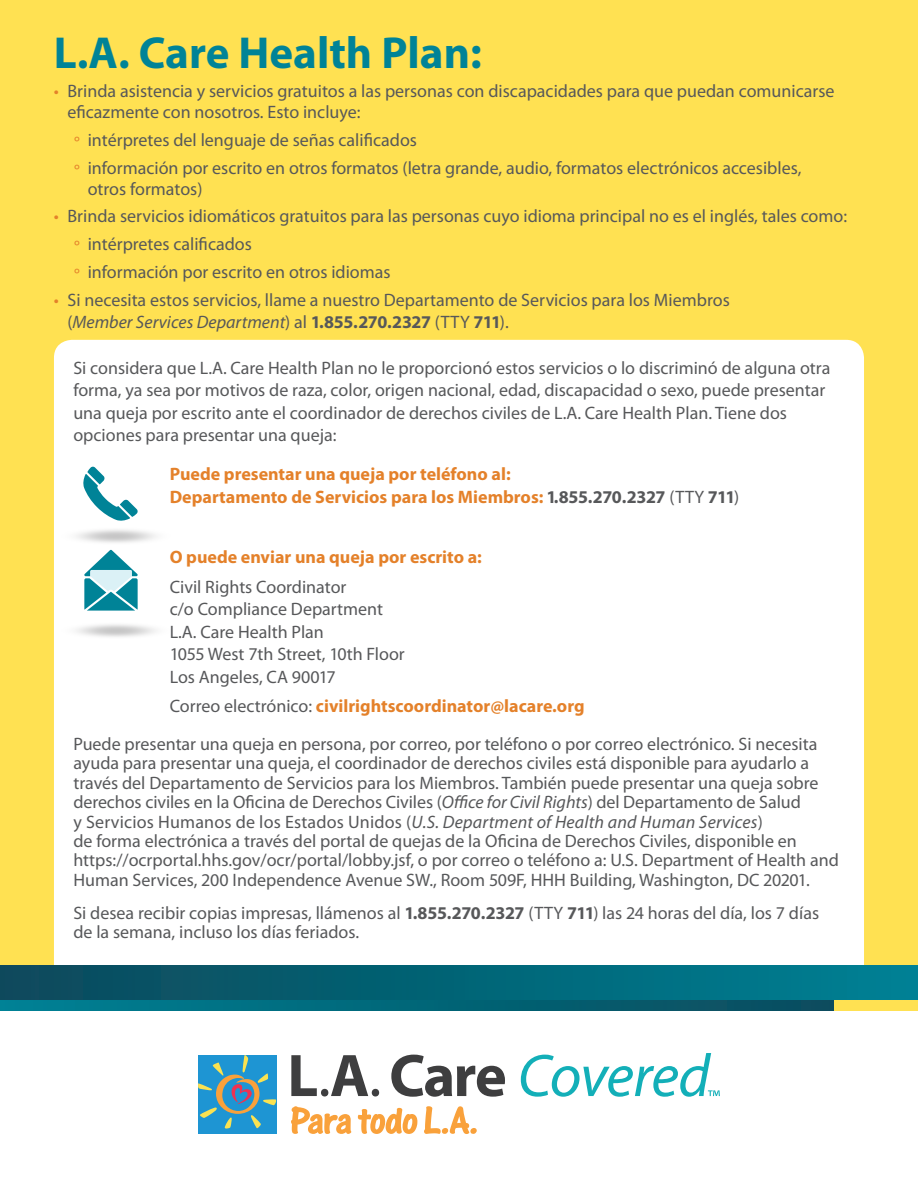
<style>
.page{position:relative;width:918px;height:1188px;background:#fff}
.page>*{position:absolute;margin:0;border:0;box-sizing:border-box;transform-origin:0 0}
.t1{font:700 45px "Myriad Pro";color:#008397}
.t2{font:18px/22.5px "Myriad Pro";color:#57585a}
.t3{font:700 18px/22.5px "Myriad Pro";color:#e4812a}
.s1{color:#e4812a}
.s2{font-style:italic}
.s3{font-weight:700}
.s4{color:#57585a}
.s5{font-weight:400;color:#57585a}
.s6{font-weight:700;color:#e4812a}
</style>
<div class="page">
<div style="left:0;top:0;width:918px;height:966px;background:#ffe152"></div>
<svg style="left:54px;top:340px;width:810px;height:626px"></svg>
<svg style="left:83px;top:466px;width:55px;height:55px"></svg>
<svg style="left:84px;top:550px;width:54px;height:61px"></svg>
<img style="left:55px;top:523px;width:121px;height:25px">
<img style="left:55px;top:618px;width:121px;height:25px">
<div style="left:198px;top:1055px;width:78px;height:78px;background:#1e95d3"></div>
<svg style="left:198px;top:1055px;width:78px;height:74px"></svg>
<svg style="left:291px;top:1055px;width:26px;height:41px"></svg>
<div style="left:321px;top:1089px;width:7px;height:7px;background:#3e3e3f;border-radius:50%"></div>
<svg style="left:331px;top:1055px;width:37px;height:41px"></svg>
<div style="left:372px;top:1089px;width:7px;height:7px;background:#3e3e3f;border-radius:50%"></div>
<svg style="left:391px;top:1055px;width:114px;height:42px"></svg>
<svg style="left:521px;top:1053px;width:199px;height:44px"></svg>
<svg style="left:291px;top:1106px;width:60px;height:28px"></svg>
<svg style="left:358px;top:1108px;width:59px;height:26px"></svg>
<svg style="left:424px;top:1106px;width:53px;height:28px"></svg>
<div style="left:0;top:966px;width:918px;height:41px;background:linear-gradient(to right,#0b485a,#008094)"></div>
<svg style="left:0;top:1000px;width:834px;height:11px;background:#026678"></svg>
<div style="left:834px;top:1000px;width:84px;height:11px;background:#ffe152"></div>
<h2 class="t1" style="left:54px;top:24px;width:429px">L.A. Care Health Plan:</h2>
<p class="t2" style="left:67px;top:80px;width:768px;line-height:21px;text-indent:-14px"><span class="s1">•</span> Brinda asistencia y servicios gratuitos a las personas con discapacidades para que puedan comunicarse eficazmente con nosotros. Esto incluye:</p>
<p class="t2" style="left:74px;top:128px;width:344px"><span class="s1">°</span> intérpretes del lenguaje de señas calificados</p>
<p class="t2" style="left:88px;top:157px;width:715px;line-height:21px;text-indent:-14px"><span class="s1">°</span> información por escrito en otros formatos (letra grande, audio, formatos electrónicos accesibles, otros formatos)</p>
<p class="t2" style="left:54px;top:205px;width:795px"><span class="s1">•</span> Brinda servicios idiomáticos gratuitos para las personas cuyo idioma principal no es el inglés, tales como:</p>
<p class="t2" style="left:74px;top:233px;width:179px"><span class="s1">°</span> intérpretes calificados</p>
<p class="t2" style="left:74px;top:260px;width:318px"><span class="s1">°</span> información por escrito en otros idiomas</p>
<p class="t2" style="left:67px;top:288px;width:664px;text-indent:-14px"><span class="s1">•</span> Si necesita estos servicios, llame a nuestro Departamento de Servicios para los Miembros (<span class="s2">Member Services Department</span>) al <span class="s3">1.855.270.2327</span> (TTY <span class="s3">711</span>).</p>
<p class="t2" style="left:73px;top:356px;width:758px">Si considera que L.A. Care Health Plan no le proporcionó estos servicios o lo discriminó de alguna otra forma, ya sea por motivos de raza, color, origen nacional, edad, discapacidad o sexo, puede presentar una queja por escrito ante el coordinador de derechos civiles de L.A. Care Health Plan. Tiene dos opciones para presentar una queja:</p>
<p class="t3" style="left:170px;top:462px;width:571px">Puede presentar una queja por teléfono al:<br>Departamento de Servicios para los Miembros: <span class="s4">1.855.270.2327</span> <span class="s5">(TTY</span> <span class="s4">711</span><span class="s5">)</span></p>
<p class="t3" style="left:170px;top:542px;width:314px;line-height:29.2px">O puede enviar una queja por escrito a:<br><span class="s5">Civil Rights Coordinator</span></p>
<p class="t2" style="left:170px;top:597px;width:237px">c/o Compliance Department<br>L.A. Care Health Plan<br>1055 West 7th Street, 10th Floor<br>Los Angeles, CA 90017</p>
<p class="t2" style="left:73px;top:687px;width:745px;line-height:37.7px;text-indent:96px">Correo electrónico: <span class="s6">civilrightscoordinator@lacare.org<br></span>Puede presentar una queja en persona, por correo, por teléfono o por correo electrónico. Si necesita</p>
<p class="t2" style="left:73px;top:753px;width:767px;line-height:19.5px">ayuda para presentar una queja, el coordinador de derechos civiles está disponible para ayudarlo a través del Departamento de Servicios para los Miembros. También puede presentar una queja sobre derechos civiles en la Oficina de Derechos Civiles (<span class="s2">Office for Civil Rights</span>) del Departamento de Salud<br>y Servicios Humanos de los Estados Unidos (<span class="s2">U.S. Department of Health and Human Services</span>)<br>de forma electrónica a través del portal de quejas de la Oficina de Derechos Civiles, disponible en https://ocrportal.hhs.gov/ocr/portal/lobby.jsf, o por correo o teléfono a: U.S. Department of Health and Human Services, 200 Independence Avenue SW., Room 509F, HHH Building, Washington, DC 20201.</p>
<p class="t2" style="left:73px;top:903px;width:747px;line-height:19.5px">Si desea recibir copias impresas, llámenos al <span class="s3">1.855.270.2327</span> (TTY <span class="s3">711</span>) las 24 horas del día, los 7 días de la semana, incluso los días feriados.</p>
</div>
